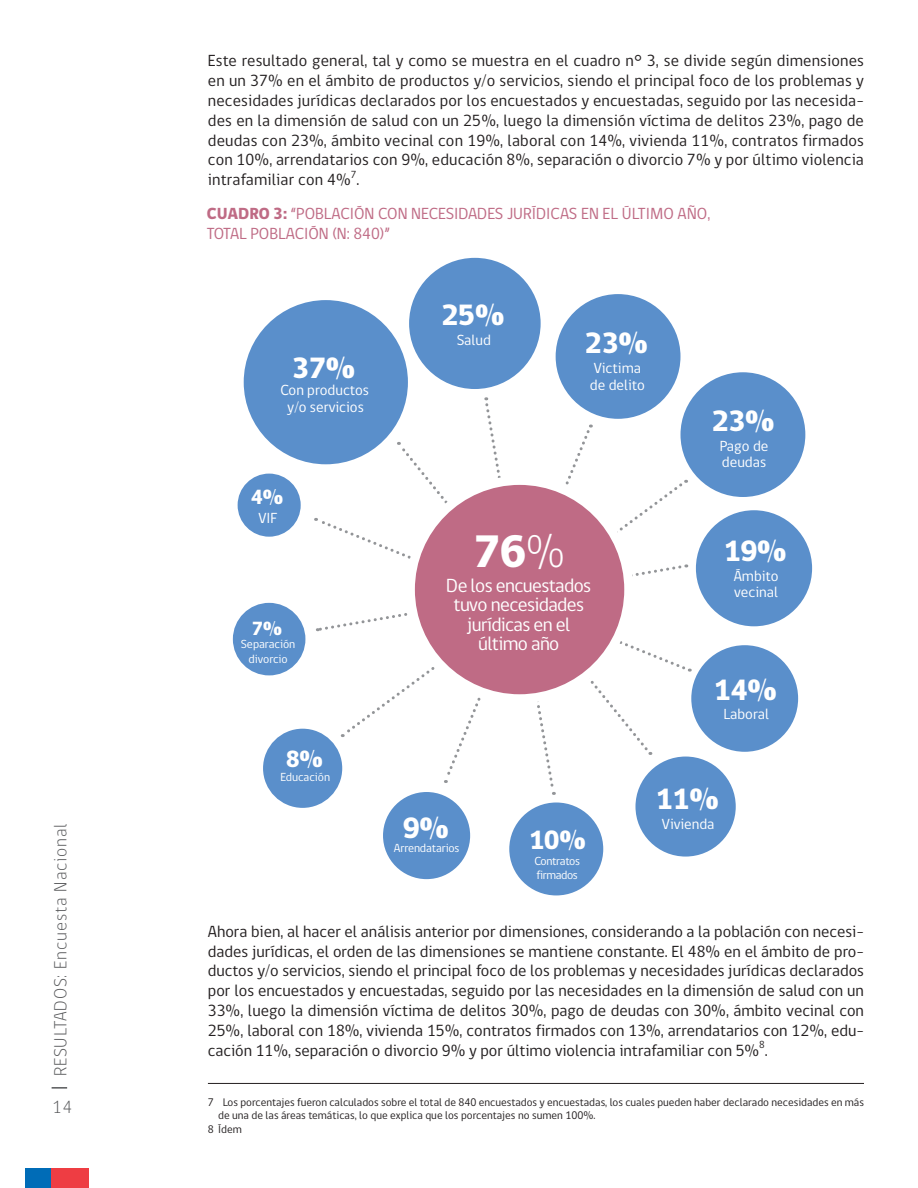
<style>
.page{position:relative;width:918px;height:1188px;background:#fff}
.page>*{position:absolute;margin:0;border:0;box-sizing:border-box;transform-origin:0 0}
.t1{font:800 46.5px "gob CL";color:#fff}
.t2{font:800 30px "gob CL";letter-spacing:-.03em;color:#fff}
.t3{font:800 27px "gob CL";color:#fff}
.t4{font:800 24px "gob CL";color:#fff}
.t5{font:800 21px "gob CL";color:#fff}
.t6{font:19.5px/19.5px "gob CL";letter-spacing:-.03em;color:#fff;text-align:center}
.t7{font:800 19.5px "gob CL";color:#fff}
.t8{font:300 18px "gob CL";letter-spacing:.05em;color:#57585a}
.t9{font:16.5px/19.8px "gob CL";color:#231f20;text-align:justify}
.t10{font:16.5px "gob CL";color:#bf6b85}
.t11{font:15px "gob CL";color:#fff}
.t12{font:12px "gob CL";letter-spacing:-.01em;color:#fff}
.t13{font:12px "gob CL";letter-spacing:-.03em;color:#fff}
.t14{font:11.25px/13.5px "gob CL";color:#231f20}
.t15{font:10.5px "gob CL";color:#231f20}
.s1{font-weight:800}
.s2{font-weight:300}
</style>
<div class="page">
<svg style="left:52px;top:1087px;width:14px;height:2px"></svg>
<div style="left:25px;top:1168px;width:26px;height:20px;background:#006cb7"></div>
<div style="left:51px;top:1168px;width:38px;height:20px;background:#ee3d43"></div>
<hr style="left:208px;top:1083px;width:656px;height:1px;background:#231f20">
<div style="left:409px;top:258px;width:132px;height:131px;background:#5a8fcb;border-radius:50%"></div>
<div style="left:635px;top:757px;width:101px;height:100px;background:#5a8fcb;border-radius:50%"></div>
<div style="left:383px;top:792px;width:87px;height:87px;background:#5a8fcb;border-radius:50%"></div>
<div style="left:509px;top:803px;width:94px;height:92px;background:#5a8fcb;border-radius:50%"></div>
<div style="left:263px;top:729px;width:79px;height:79px;background:#5a8fcb;border-radius:50%"></div>
<div style="left:244px;top:300px;width:164px;height:164px;background:#5a8fcb;border-radius:50%"></div>
<div style="left:556px;top:294px;width:125px;height:125px;background:#5a8fcb;border-radius:50%"></div>
<div style="left:681px;top:372px;width:124px;height:125px;background:#5a8fcb;border-radius:50%"></div>
<div style="left:696px;top:510px;width:116px;height:116px;background:#5a8fcb;border-radius:50%"></div>
<div style="left:691px;top:645px;width:107px;height:107px;background:#5a8fcb;border-radius:50%"></div>
<div style="left:233px;top:603px;width:72px;height:72px;background:#5a8fcb;border-radius:50%"></div>
<div style="left:238px;top:474px;width:63px;height:63px;background:#5a8fcb;border-radius:50%"></div>
<svg style="left:316px;top:397px;width:374px;height:398px"></svg>
<div style="left:410px;top:480px;width:219px;height:219px;background:#bf6b85;border-radius:50%"></div>
<div style="left:406px;top:476px;width:227px;height:227px;border:9px solid #fff;border-radius:50%"></div>
<p class="t8" style="left:48px;top:1076px;width:255px;rotate:-90deg">RESULTADOS: Encuesta Nacional</p>
<p class="t8" style="left:53px;top:1095px;width:21px">14</p>
<p class="t9" style="left:208px;top:51px;width:658px">Este resultado general, tal y como se muestra en el cuadro n° 3, se divide según dimensiones en un 37% en el ámbito de productos y/o servicios, siendo el principal foco de los problemas y necesidades jurídicas declarados por los encuestados y encuestadas, seguido por las necesida&shy;des en la dimensión de salud con un 25%, luego la dimensión víctima de delitos 23%, pago de deudas con 23%, ámbito vecinal con 19%, laboral con 14%, vivienda 11%, contratos firmados con 10%, arrendatarios con 9%, educación 8%, separación o divorcio 7% y por último violencia intrafamiliar con 4% .</p>
<p class="t15" style="left:351px;top:167px;width:7px">7</p>
<p class="t10" style="left:207px;top:202px;width:505px"><span class="s1">CUADRO 3:</span> “POBLACIÓN CON NECESIDADES JURÍDICAS EN EL ÚLTIMO AÑO,</p>
<p class="t10" style="left:207px;top:222px;width:185px">TOTAL POBLACIÓN (N: 840)”</p>
<p class="t2" style="left:292px;top:348px;width:65px">37%</p>
<p class="t11" style="left:281px;top:380px;width:90px">Con productos</p>
<p class="t11" style="left:287px;top:396px;width:78px">y/o servicios</p>
<p class="t5" style="left:251px;top:483px;width:34px">4%</p>
<p class="t11" style="left:259px;top:507px;width:21px">VIF</p>
<p class="t7" style="left:252px;top:615px;width:32px">7%</p>
<p class="t12" style="left:241px;top:636px;width:56px">Separación</p>
<p class="t12" style="left:248px;top:650px;width:41px">divorcio</p>
<p class="t4" style="left:286px;top:743px;width:39px">8%</p>
<p class="t12" style="left:280px;top:769px;width:51px">Educación</p>
<p class="t2" style="left:441px;top:295px;width:65px">25%</p>
<p class="t11" style="left:457px;top:329px;width:36px">Salud</p>
<p class="t2" style="left:585px;top:323px;width:65px">23%</p>
<p class="t11" style="left:594px;top:358px;width:49px">Victima</p>
<p class="t11" style="left:590px;top:374px;width:56px">de delito</p>
<p class="t1" style="left:474px;top:520px;width:94px">76<span class="s2">%</span></p>
<p class="t6" style="left:446px;top:576px;width:147px">De los encuestados tuvo necesidades jurídicas en el</p>
<p class="t6" style="left:478px;top:635px;width:83px">último año</p>
<p class="t2" style="left:711px;top:401px;width:65px">23%</p>
<p class="t11" style="left:720px;top:436px;width:50px">Pago de</p>
<p class="t11" style="left:722px;top:452px;width:46px">deudas</p>
<p class="t2" style="left:723px;top:531px;width:65px">19%</p>
<p class="t11" style="left:734px;top:565px;width:46px">Ámbito</p>
<p class="t11" style="left:734px;top:582px;width:45px">vecinal</p>
<p class="t2" style="left:714px;top:669px;width:65px">14%</p>
<p class="t11" style="left:723px;top:704px;width:47px">Laboral</p>
<p class="t2" style="left:402px;top:807px;width:48px">9%</p>
<p class="t12" style="left:394px;top:839px;width:67px">Arrendatarios</p>
<p class="t3" style="left:529px;top:822px;width:59px">10%</p>
<p class="t13" style="left:535px;top:853px;width:47px">Contratos</p>
<p class="t13" style="left:537px;top:866px;width:43px">firmados</p>
<p class="t2" style="left:656px;top:779px;width:65px">11%</p>
<p class="t11" style="left:662px;top:814px;width:54px">Vivienda</p>
<p class="t9" style="left:208px;top:922px;width:658px">Ahora bien, al hacer el análisis anterior por dimensiones, considerando a la población con necesi&shy;dades jurídicas, el orden de las dimensiones se mantiene constante. El 48% en el ámbito de pro&shy;ductos y/o servicios, siendo el principal foco de los problemas y necesidades jurídicas declarados por los encuestados y encuestadas, seguido por las necesidades en la dimensión de salud con un 33%, luego la dimensión víctima de delitos 30%, pago de deudas con 30%, ámbito vecinal con 25%, laboral con 18%, vivienda 15%, contratos firmados con 13%, arrendatarios con 12%, edu&shy;cación 11%, separación o divorcio 9% y por último violencia intrafamiliar con 5% .</p>
<p class="t15" style="left:759px;top:1037px;width:7px">8</p>
<p class="t14" style="left:218px;top:1096px;width:647px;text-indent:5px">Los porcentajes fueron calculados sobre el total de 840 encuestados y encuestadas, los cuales pueden haber declarado necesidades en más de una de las áreas temáticas, lo que explica que los porcentajes no sumen 100%.</p>
<p class="t14" style="left:208px;top:1123px;width:35px">8 Ídem</p>
<p class="t14" style="left:208px;top:1096px;width:8px">7</p>
</div>
